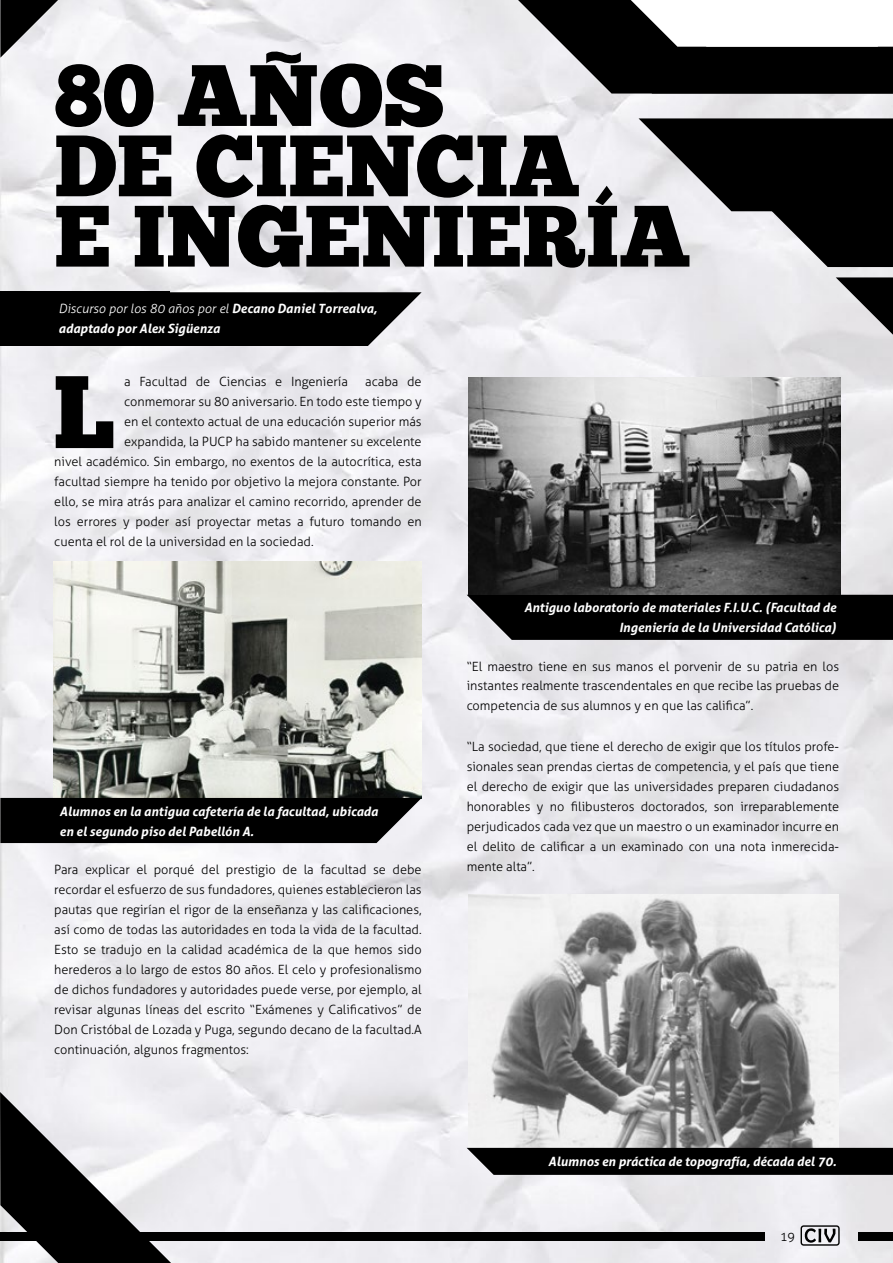
<style>
.page{position:relative;width:893px;height:1263px;background:#fff}
.page>*{position:absolute;margin:0;border:0;box-sizing:border-box;transform-origin:0 0}
.t1{font:102.75px "Chunk Five";color:#000}
.t2{font:87px/70.3px "Chunk Five";color:#000}
.t3{font:300 12.75px/20px "Aller";color:#000;text-align:justify}
.t4{font:italic 700 12.75px/20px "Aller";color:#fff}
.s1{font-weight:300}
</style>
<div class="page">
<img style="left:0;top:0;width:893px;height:1263px">
<div style="left:0;top:1232px;width:765px;height:9px;background:#000"></div>
<svg style="left:0;top:1061px;width:171px;height:202px"></svg>
<div style="left:858px;top:1232px;width:35px;height:9px;background:#000"></div>
<svg style="left:800px;top:1225px;width:40px;height:21px"></svg>
<img style="left:468px;top:895px;width:370px;height:253px">
<img style="left:53px;top:561px;width:369px;height:237px">
<svg style="left:639px;top:118px;width:254px;height:149px;background:#525253"></svg>
<svg style="left:518px;top:0;width:375px;height:94px"></svg>
<svg style="left:0;top:207px;width:422px;height:139px"></svg>
<svg style="left:0;top:0;width:316px;height:133px"></svg>
<svg style="left:836px;top:277px;width:57px;height:58px;background:#737274"></svg>
<div style="left:0;top:798px;width:422px;height:45px;background:#000"></div>
<svg style="left:467px;top:595px;width:426px;height:45px;background:#0d0c0d"></svg>
<div style="left:467px;top:1148px;width:426px;height:27px;background:#000"></div>
<img style="left:468px;top:377px;width:372px;height:218px">
<h2 class="t2" style="left:54px;top:61px;width:638px">80 AÑOS<br>DE CIENCIA<br>E INGENIERÍA</h2>
<p class="t4" style="left:58px;top:299px;width:320px"><span class="s1">Discurso por los 80 años por el</span> Decano Daniel Torrealva, adaptado por Alex Sigüenza</p>
<h1 class="t1" style="left:53px;top:351px;width:64px">L</h1>
<p class="t3" style="left:124px;top:372px;width:225px">a Facultad de Ciencias e Ingeniería</p>
<p class="t3" style="left:365px;top:372px;width:58px">acaba de</p>
<p class="t3" style="left:124px;top:392px;width:299px">conmemorar su 80 aniversario. En todo este tiempo y</p>
<p class="t3" style="left:124px;top:412px;width:299px">en el contexto actual de una educación superior más</p>
<p class="t3" style="left:124px;top:432px;width:299px">expandida, la PUCP ha sabido mantener su excelente</p>
<p class="t3" style="left:54px;top:452px;width:369px">nivel académico. Sin embargo, no exentos de la autocrítica, esta</p>
<p class="t3" style="left:54px;top:472px;width:369px">facultad siempre ha tenido por objetivo la mejora constante. Por</p>
<p class="t3" style="left:54px;top:492px;width:369px">ello, se mira atrás para analizar el camino recorrido, aprender de</p>
<p class="t3" style="left:54px;top:512px;width:369px">los errores y poder así proyectar metas a futuro tomando en</p>
<p class="t3" style="left:54px;top:532px;width:261px">cuenta el rol de la universidad en la sociedad.</p>
<p class="t4" style="left:60px;top:801px;width:320px">Alumnos en la antigua cafetería de la facultad, ubicada en el segundo piso del Pabellón A.</p>
<p class="t3" style="left:54px;top:860px;width:369px">Para explicar el porqué del prestigio de la facultad se debe recordar el esfuerzo de sus fundadores, quienes establecieron las pautas que regirían el rigor de la enseñanza y las calificaciones, así como de todas las autoridades en toda la vida de la facultad.<br>Esto se tradujo en la calidad académica de la que hemos sido herederos a lo largo de estos 80 años. El celo y profesionalismo de dichos fundadores y autoridades puede verse, por ejemplo, al revisar algunas líneas del escrito “Exámenes y Calificativos” de Don Cristóbal de Lozada y Puga, segundo decano de la facultad.A continuación, algunos fragmentos:</p>
<p class="t4" style="left:524px;top:598px;width:314px;text-align:right">Antiguo laboratorio de materiales F.I.U.C. (Facultad de<br>Ingeniería de la Universidad Católica)</p>
<p class="t3" style="left:467px;top:656px;width:374px">“El maestro tiene en sus manos el porvenir de su patria en los instantes realmente trascendentales en que recibe las pruebas de competencia de sus alumnos y en que las califica”.</p>
<p class="t3" style="left:467px;top:737px;width:374px">“La sociedad, que tiene el derecho de exigir que los títulos profe&shy;sionales sean prendas ciertas de competencia, y el país que tiene el derecho de exigir que las universidades preparen ciudadanos honorables y no filibusteros doctorados, son irreparablemente perjudicados cada vez que un maestro o un examinador incurre en el delito de calificar a un examinado con una nota inmerecida&shy;mente alta”.</p>
<p class="t4" style="left:548px;top:1151px;width:290px">Alumnos en práctica de topografía, década del 70.</p>
<p class="t3" style="left:787px;top:1226px;width:9px">4</p>
<p class="t3" style="left:780px;top:1226px;width:17px">19</p>
</div>
